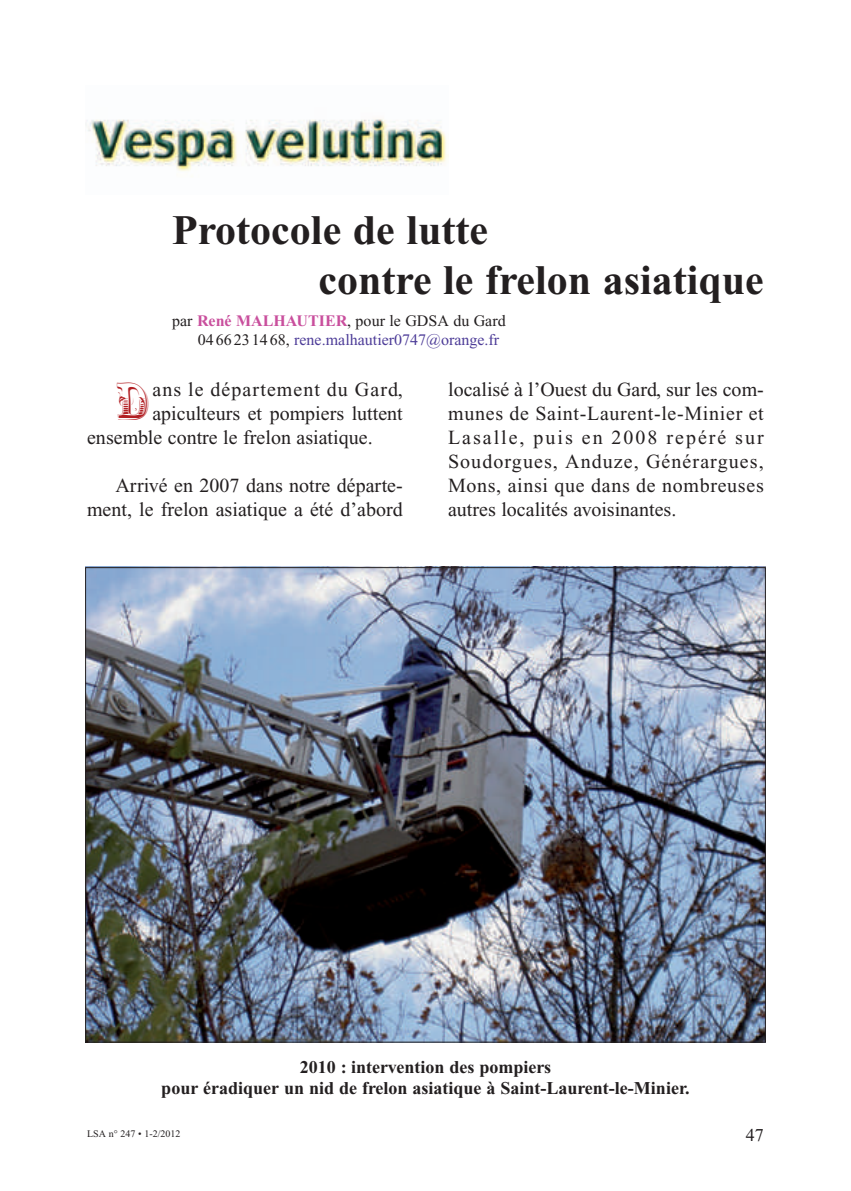
<style>
.page{position:relative;width:851px;height:1191px;background:#fff}
.page>*{position:absolute;margin:0;border:0;box-sizing:border-box;transform-origin:0 0}
.t1{font:44.6px "Festiva Caps SSK";color:#b21f23}
.t2{font:700 42px/50.4px "Times New Roman";color:#231f20}
.t3{font:20px/24px "Times New Roman";color:#231f20;text-align:right}
.t4{font:20px "Times New Roman";letter-spacing:.05em;color:#231f20}
.t5{font:700 18px/21.6px "Times New Roman";color:#231f20;text-align:center}
.t6{font:18px "Times New Roman";color:#231f20}
.t7{font:16px/19.2px "Times New Roman";color:#231f20}
.t8{font:10px "Times New Roman";color:#231f20}
.s1{font-weight:700;color:#c94f9d}
.s2{color:#4d3c98}
</style>
<div class="page">
<img style="left:87px;top:569px;width:676px;height:471px">
<img style="left:86px;top:119px;width:362px;height:52px">
<h2 class="t2" style="left:318px;top:209px;width:447px;text-indent:-146px">Protocole de lutte<br>contre le frelon asiatique</h2>
<p class="t7" style="left:198px;top:312px;width:309px;text-indent:-26px">par <span class="s1">René MALHAUTIER</span>, pour le GDSA du Gard<br>04 66 23 14 68, <span class="s2">rene.malhautier0747@orange.fr</span></p>
<h1 class="t1" style="left:115px;top:382px;width:36px">D</h1>
<p class="t4" style="left:152px;top:382px;width:252px">ans le département du Gard,</p>
<p class="t3" style="left:152px;top:403px;width:252px">apiculteurs et pompiers luttent</p>
<p class="t3" style="left:87px;top:427px;width:287px">ensemble contre le frelon asiatique.</p>
<p class="t3" style="left:87px;top:475px;width:317px">Arrivé en 2007 dans notre départe&shy;ment, le frelon asiatique a été d’abord</p>
<p class="t3" style="left:448px;top:379px;width:317px;text-align:justify">localisé à l’Ouest du Gard, sur les com&shy;munes de Saint-Laurent-le-Minier et Lasalle, puis en 2008 repéré sur Soudorgues, Anduze, Générargues, Mons, ainsi que dans de nombreuses autres localités avoisinantes.</p>
<p class="t5" style="left:161px;top:1057px;width:529px">2010 : intervention des pompiers<br>pour éradiquer un nid de frelon asiatique à Saint-Laurent-le-Minier.</p>
<p class="t8" style="left:87px;top:1129px;width:95px">LSA n° 247 • 1-2/2012</p>
<p class="t6" style="left:745px;top:1129px;width:19px">47</p>
</div>
